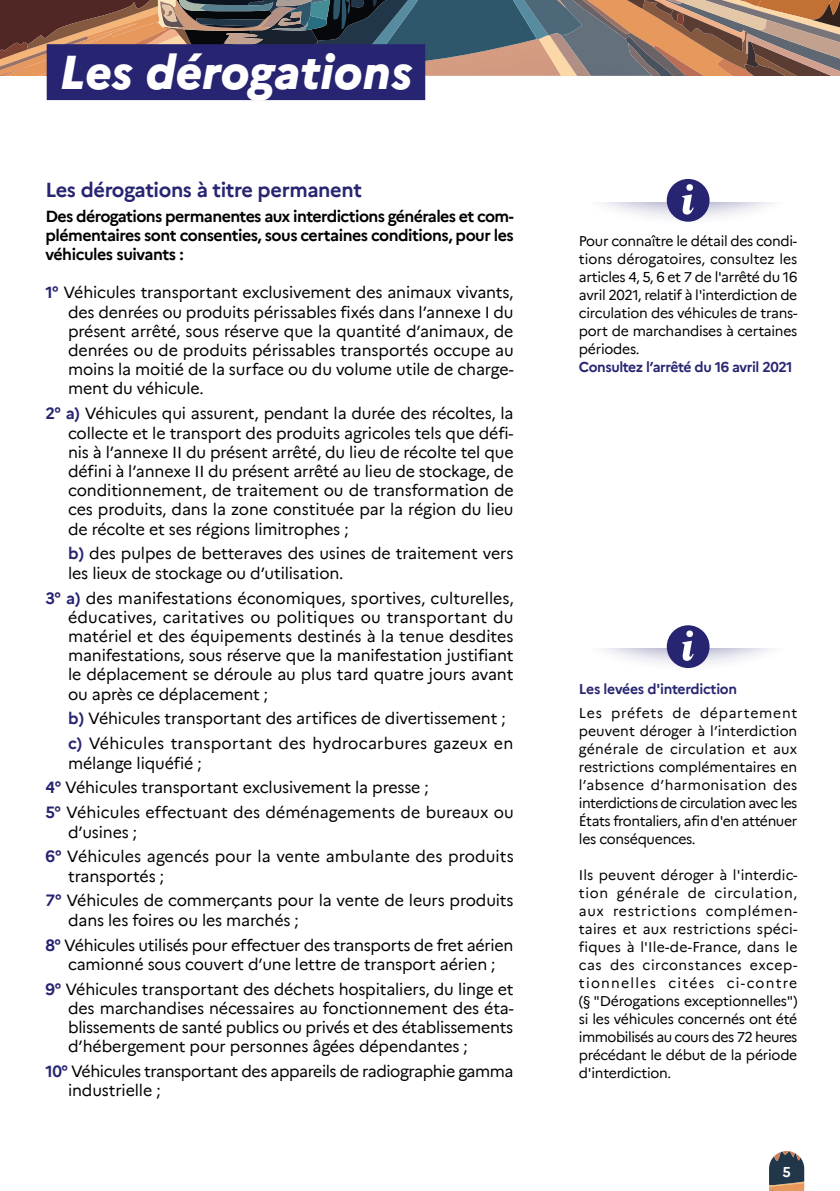
<style>
.page{position:relative;width:840px;height:1191px;background:#fff}
.page>*{position:absolute;margin:0;border:0;box-sizing:border-box;transform-origin:0 0}
.t1{font:italic 800 47.4px "Marianne";color:#fff}
.t2{font:700 20px "Marianne";letter-spacing:-.02em;color:#272571}
.t3{font:16px/19.2px "Marianne";letter-spacing:-.01em;color:#000}
.t4{font:700 16px/19.2px "Marianne";letter-spacing:-.03em;color:#000;text-align:justify}
.t5{font:14px/18px "Marianne";letter-spacing:-.02em;color:#000;text-align:justify}
.t6{font:700 14px "Marianne";letter-spacing:-.03em;color:#272571}
.t7{font:700 14px "Marianne";color:#fff}
.s1{font-weight:700;color:#272571}
</style>
<div class="page">
<svg style="left:769px;top:1151px;width:34px;height:40px"></svg>
<div style="left:592px;top:202px;width:191px;height:24px;background:#272571;opacity:.75"></div>
<div style="left:666px;top:179px;width:43px;height:43px;background:#272571;border-radius:50%"></div>
<svg style="left:682px;top:184px;width:11px;height:31px"></svg>
<div style="left:592px;top:648px;width:191px;height:24px;background:#272571;opacity:.75"></div>
<div style="left:666px;top:625px;width:43px;height:43px;background:#272571;border-radius:50%"></div>
<svg style="left:682px;top:630px;width:11px;height:31px"></svg>
<svg style="left:0;top:0;width:839px;height:76px;background:#7f6c62"></svg>
<div style="left:47px;top:44px;width:378px;height:56px;background:#272571"></div>
<h1 class="t1" style="left:59px;top:35px;width:354px">Les dérogations</h1>
<p class="t2" style="left:45px;top:174px;width:318px">Les dérogations à titre permanent</p>
<p class="t4" style="left:45px;top:205px;width:469px">Des dérogations permanentes aux interdictions générales et com&shy;plémentaires sont consenties, sous certaines conditions, pour les véhicules suivants :</p>
<p class="t3" style="left:68px;top:282px;width:447px;text-align:justify;text-indent:-23px"><span class="s1">1°</span> Véhicules transportant exclusivement des animaux vivants, des denrées ou produits périssables fixés dans l’annexe I du présent arrêté, sous réserve que la quantité d’animaux, de denrées ou de produits périssables transportés occupe au moins la moitié de la surface ou du volume utile de charge&shy;ment du véhicule.</p>
<p class="t3" style="left:68px;top:403px;width:447px;text-align:justify;text-indent:-23px"><span class="s1">2° a)</span> Véhicules qui assurent, pendant la durée des récoltes, la collecte et le transport des produits agricoles tels que défi&shy;nis à l’annexe II du présent arrêté, du lieu de récolte tel que défini à l’annexe II du présent arrêté au lieu de stockage, de conditionnement, de traitement ou de transformation de ces produits, dans la zone constituée par la région du lieu de récolte et ses régions limitrophes ;</p>
<p class="t3" style="left:68px;top:543px;width:446px"><span class="s1">b)</span> des pulpes de betteraves des usines de traitement vers les lieux de stockage ou d’utilisation.</p>
<p class="t3" style="left:68px;top:587px;width:447px;text-align:justify;text-indent:-23px"><span class="s1">3° a)</span> des manifestations économiques, sportives, culturelles, éducatives, caritatives ou politiques ou transportant du matériel et des équipements destinés à la tenue desdites manifestations, sous réserve que la manifestation justifiant le déplacement se déroule au plus tard quatre jours avant ou après ce déplacement ;</p>
<p class="t3" style="left:68px;top:705px;width:446px;line-height:24.8px"><span class="s1">b)</span> Véhicules transportant des artifices de divertissement ; <span class="s1">c)</span> Véhicules transportant des hydrocarbures gazeux en</p>
<p class="t3" style="left:45px;top:749px;width:469px;line-height:24.8px;text-indent:23px">mélange liquéfié ;<br><span class="s1">4°</span> Véhicules transportant exclusivement la presse ;<br><span class="s1">5°</span> Véhicules effectuant des déménagements de bureaux ou</p>
<p class="t3" style="left:45px;top:818px;width:469px;line-height:24.8px;text-indent:23px">d’usines ;<br><span class="s1">6°</span> Véhicules agencés pour la vente ambulante des produits</p>
<p class="t3" style="left:45px;top:862px;width:469px;line-height:24.8px;text-indent:23px">transportés ;<br><span class="s1">7°</span> Véhicules de commerçants pour la vente de leurs produits</p>
<p class="t3" style="left:45px;top:906px;width:469px;line-height:24.8px;text-indent:23px">dans les foires ou les marchés ;<br><span class="s1">8°</span> Véhicules utilisés pour effectuer des transports de fret aérien</p>
<p class="t3" style="left:45px;top:950px;width:469px;line-height:24.8px;text-align:center">camionné sous couvert d’une lettre de transport aérien ;<br><span class="s1">9°</span> Véhicules transportant des déchets hospitaliers, du linge et</p>
<p class="t3" style="left:68px;top:997px;width:447px;text-align:justify">des marchandises nécessaires au fonctionnement des éta&shy;blissements de santé publics ou privés et des établissements d’hébergement pour personnes âgées dépendantes ;</p>
<p class="t3" style="left:68px;top:1060px;width:446px;text-indent:-23px"><span class="s1">10°</span> Véhicules transportant des appareils de radiographie gamma industrielle ;</p>
<p class="t5" style="left:578px;top:231px;width:220px">Pour connaître le détail des condi&shy;tions dérogatoires, consultez les articles 4, 5, 6 et 7 de l'arrêté du 16 avril 2021, relatif à l'interdiction de circulation des véhicules de trans&shy;port de marchandises à certaines périodes.</p>
<p class="t6" style="left:578px;top:356px;width:215px">Consultez l’arrêté du 16 avril 2021</p>
<p class="t6" style="left:578px;top:678px;width:160px">Les levées d'interdiction</p>
<p class="t5" style="left:578px;top:703px;width:220px">Les préfets de département peuvent déroger à l’interdiction générale de circulation et aux restrictions complémentaires en l’absence d’harmonisation des interdictions de circulation avec les États frontaliers, afin d'en atténuer les conséquences.</p>
<p class="t5" style="left:578px;top:865px;width:220px">Ils peuvent déroger à l'interdic&shy;tion générale de circulation, aux restrictions complémen&shy;taires et aux restrictions spéci&shy;fiques à l'Ile-de-France, dans le cas des circonstances excep&shy;tionnelles citées ci-contre (§ "Dérogations exceptionnelles") si les véhicules concernés ont été immobilisés au cours des 72 heures précédant le début de la période d'interdiction.</p>
<p class="t7" style="left:782px;top:1161px;width:10px">5</p>
</div>
